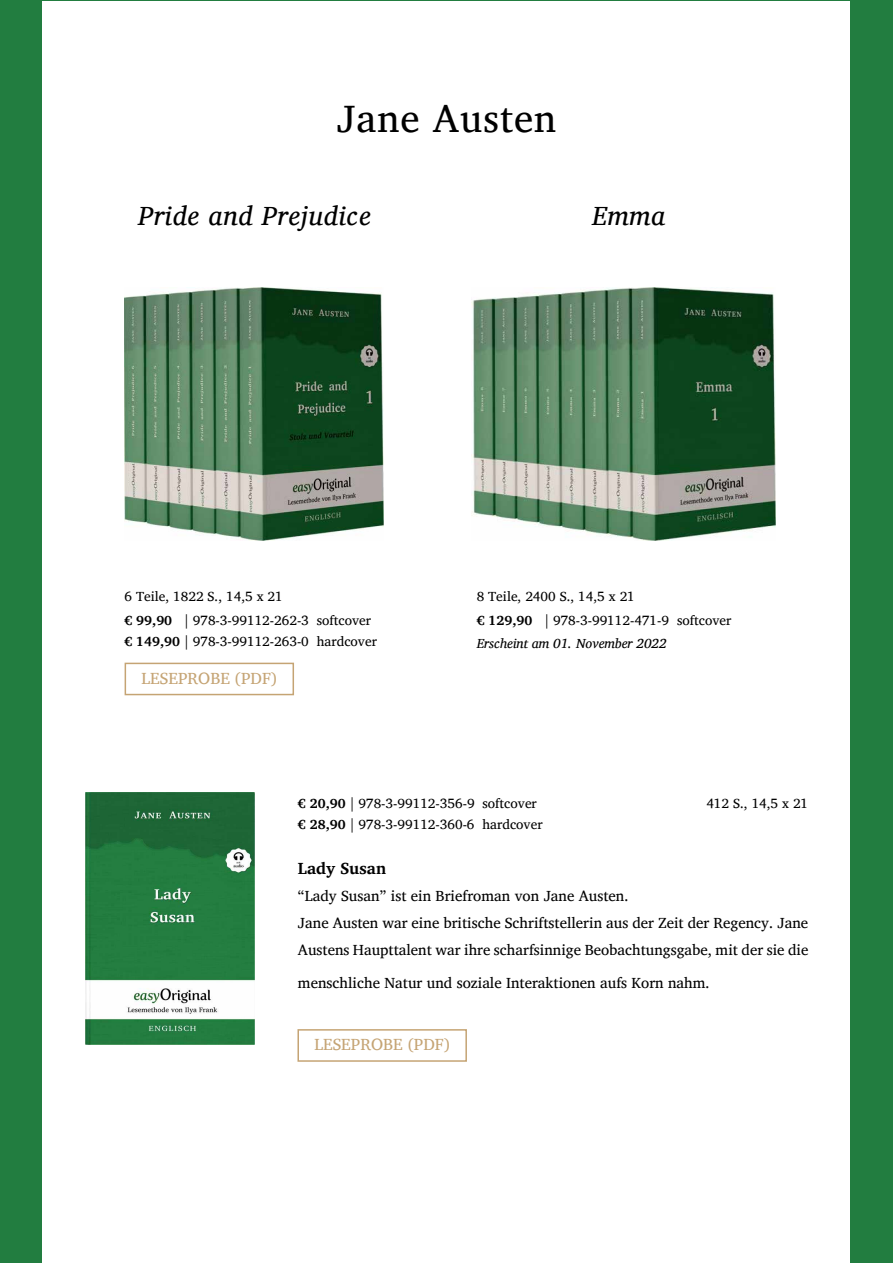
<style>
.page{position:relative;width:893px;height:1263px;background:#227d40}
.page>*{position:absolute;margin:0;border:0;box-sizing:border-box;transform-origin:0 0}
.t1{font:39px "Charis SIL";letter-spacing:.025em;color:#000}
.t2{font:italic 27px "Charis SIL";letter-spacing:.025em;color:#000}
.t3{font:16.5px "Charis SIL";color:#c5a474}
.t4{font:700 16.5px "Charis SIL";color:#000}
.t5{font:15px/27px "Charis SIL";color:#000}
.t6{font:13.5px/21px "Charis SIL";color:#000}
.t7{font:italic 13.5px "Charis SIL";color:#000}
.s1{font-weight:700}
</style>
<div class="page">
<div style="left:43px;top:1px;width:807px;height:1262px;background:#fff"></div>
<img style="left:125px;top:288px;width:259px;height:253px">
<img style="left:471px;top:288px;width:305px;height:253px">
<img style="left:86px;top:792px;width:168px;height:253px">
<div style="left:297px;top:1029px;width:170px;height:33px;border:2px solid #c5a474"></div>
<div style="left:125px;top:663px;width:169px;height:32px;border:2px solid #c5a474"></div>
<h1 class="t1" style="left:337px;top:95px;width:221px">Jane Austen</h1>
<h2 class="t2" style="left:138px;top:200px;width:234px">Pride and Prejudice</h2>
<h2 class="t2" style="left:592px;top:200px;width:75px">Emma</h2>
<p class="t6" style="left:125px;top:586px;width:160px">6 Teile, 1822 S., 14,5 x 21</p>
<p class="t6" style="left:477px;top:586px;width:160px">8 Teile, 2400 S., 14,5 x 21</p>
<p class="t7" style="left:477px;top:636px;width:191px">Erscheint am 01. November 2022</p>
<p class="t3" style="left:141px;top:668px;width:137px">LESEPROBE (PDF)</p>
<p class="t6" style="left:124px;top:609px;width:254px"><span class="s1">€ 99,90</span> | 978-3-99112-262-3 softcover <span class="s1">€ 149,90</span> | 978-3-99112-263-0 hardcover</p>
<p class="t6" style="left:477px;top:609px;width:256px"><span class="s1">€ 129,90</span> | 978-3-99112-471-9 softcover</p>
<p class="t6" style="left:298px;top:793px;width:246px"><span class="s1">€ 20,90</span> | 978-3-99112-356-9 softcover <span class="s1">€ 28,90</span> | 978-3-99112-360-6 hardcover</p>
<p class="t6" style="left:706px;top:793px;width:103px">412 S., 14,5 x 21</p>
<p class="t4" style="left:298px;top:858px;width:90px">Lady Susan</p>
<p class="t5" style="left:298px;top:882px;width:512px">“Lady Susan” ist ein Briefroman von Jane Austen.<br>Jane Austen war eine britische Schriftstellerin aus der Zeit der Regency. Jane<br>Austens Haupttalent war ihre scharfsinnige Beobachtungsgabe, mit der sie die</p>
<p class="t5" style="left:298px;top:969px;width:413px">menschliche Natur und soziale Interaktionen aufs Korn nahm.</p>
<p class="t3" style="left:314px;top:1035px;width:137px">LESEPROBE (PDF)</p>
</div>
